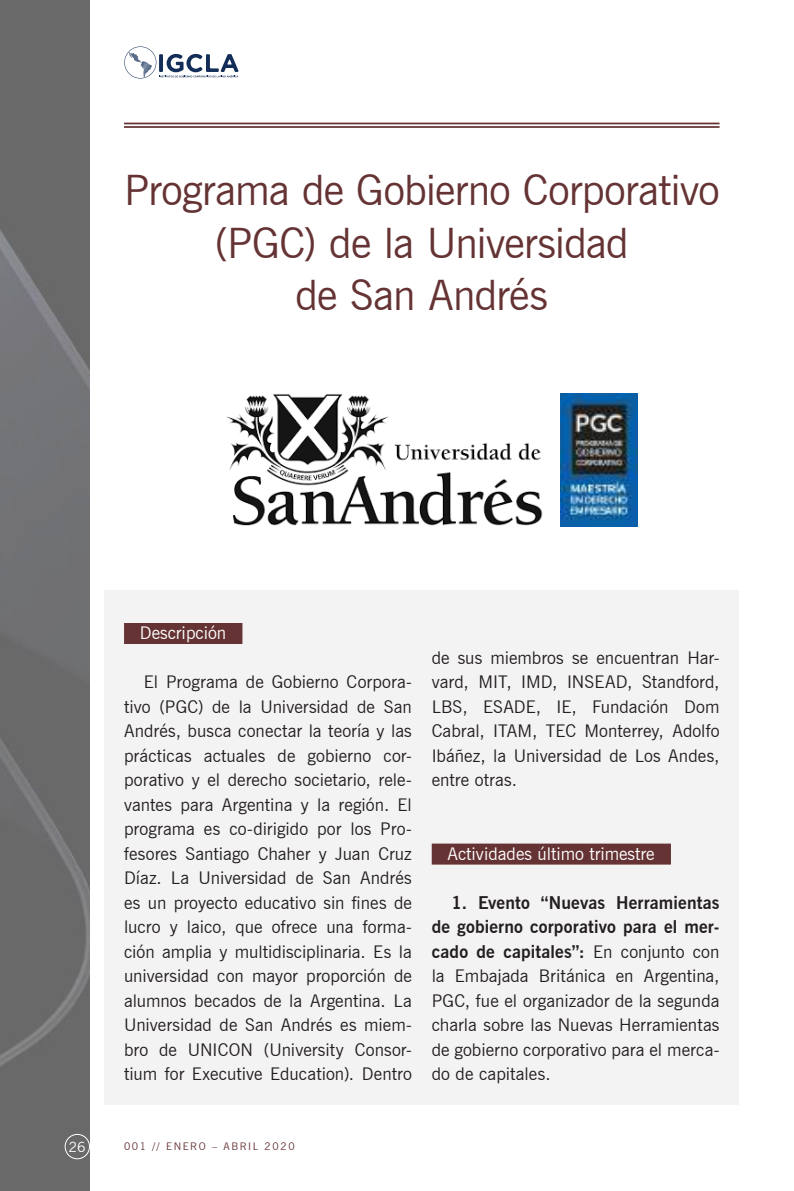
<style>
.page{position:relative;width:794px;height:1191px;background:#fff}
.page>*{position:absolute;margin:0;border:0;box-sizing:border-box;transform-origin:0 0}
.t1{font:42px/52.5px "News Gothic BT";letter-spacing:-.02em;color:#653334;text-align:center}
.t2{font:17.5px/24.5px "News Gothic BT";letter-spacing:.005em;color:#241f1f;text-align:justify}
.t3{font:17.5px "News Gothic BT";color:#fff}
.t4{font:14px "News Gothic BT";color:#fff}
.t5{font:10.5px "News Gothic BT";letter-spacing:.15em;color:#653334}
.s1{color:#653334}
.s2{font-weight:700}
</style>
<div class="page">
<img style="left:0;top:0;width:89px;height:1191px">
<div style="left:65px;top:1134px;width:25px;height:25px;border:1px solid #fff;border-radius:50%"></div>
<svg style="left:124px;top:46px;width:115px;height:32px"></svg>
<div style="left:105px;top:590px;width:634px;height:514px;background:#f4f3f4"></div>
<div style="left:124px;top:623px;width:118px;height:21px;background:#653334"></div>
<div style="left:432px;top:843px;width:239px;height:21px;background:#653334"></div>
<hr style="left:124px;top:123px;width:595px;height:1px;background:#653334">
<hr style="left:124px;top:126px;width:595px;height:2px;background:#653334">
<img style="left:226px;top:394px;width:317px;height:132px">
<img style="left:561px;top:394px;width:77px;height:133px">
<h1 class="t1" style="left:124px;top:164px;width:597px">Programa de Gobierno Corporativo (PGC) de la Universidad<br>de San Andrés</h1>
<p class="t3" style="left:140px;top:622px;width:104px">Descripción<span class="s1">:::</span></p>
<p class="t2" style="left:124px;top:669px;width:289px;text-indent:20px">El Programa de Gobierno Corpora&shy;tivo (PGC) de la Universidad de San Andrés, busca conectar la teoría y las prácticas actuales de gobierno cor&shy;porativo y el derecho societario, rele&shy;vantes para Argentina y la región. El programa es co-dirigido por los Pro&shy;fesores Santiago Chaher y Juan Cruz Díaz. La Universidad de San Andrés es un proyecto educativo sin fines de lucro y laico, que ofrece una forma&shy;ción amplia y multidisciplinaria. Es la universidad con mayor proporción de alumnos becados de la Argentina. La Universidad de San Andrés es miem&shy;bro de UNICON (University Consor&shy;tium for Executive Education). Dentro</p>
<p class="t2" style="left:432px;top:645px;width:289px">de sus miembros se encuentran Har&shy;vard, MIT, IMD, INSEAD, Standford, LBS, ESADE, IE, Fundación Dom Cabral, ITAM, TEC Monterrey, Adolfo Ibáñez, la Universidad de Los Andes, entre otras.</p>
<p class="t3" style="left:447px;top:843px;width:225px">Actividades último trimestre<span class="s1">:::</span></p>
<p class="t2" style="left:432px;top:890px;width:289px;text-indent:20px"><span class="s2">1. Evento “Nuevas Herramientas de gobierno corporativo para el mer&shy;cado de capitales”:</span> En conjunto con la Embajada Británica en Argentina, PGC, fue el organizador de la segunda charla sobre las Nuevas Herramientas de gobierno corporativo para el merca&shy;do de capitales.</p>
<p class="t4" style="left:69px;top:1138px;width:18px">26</p>
<p class="t5" style="left:124px;top:1140px;width:172px">001 // ENERO – ABRIL 2020</p>
</div>
